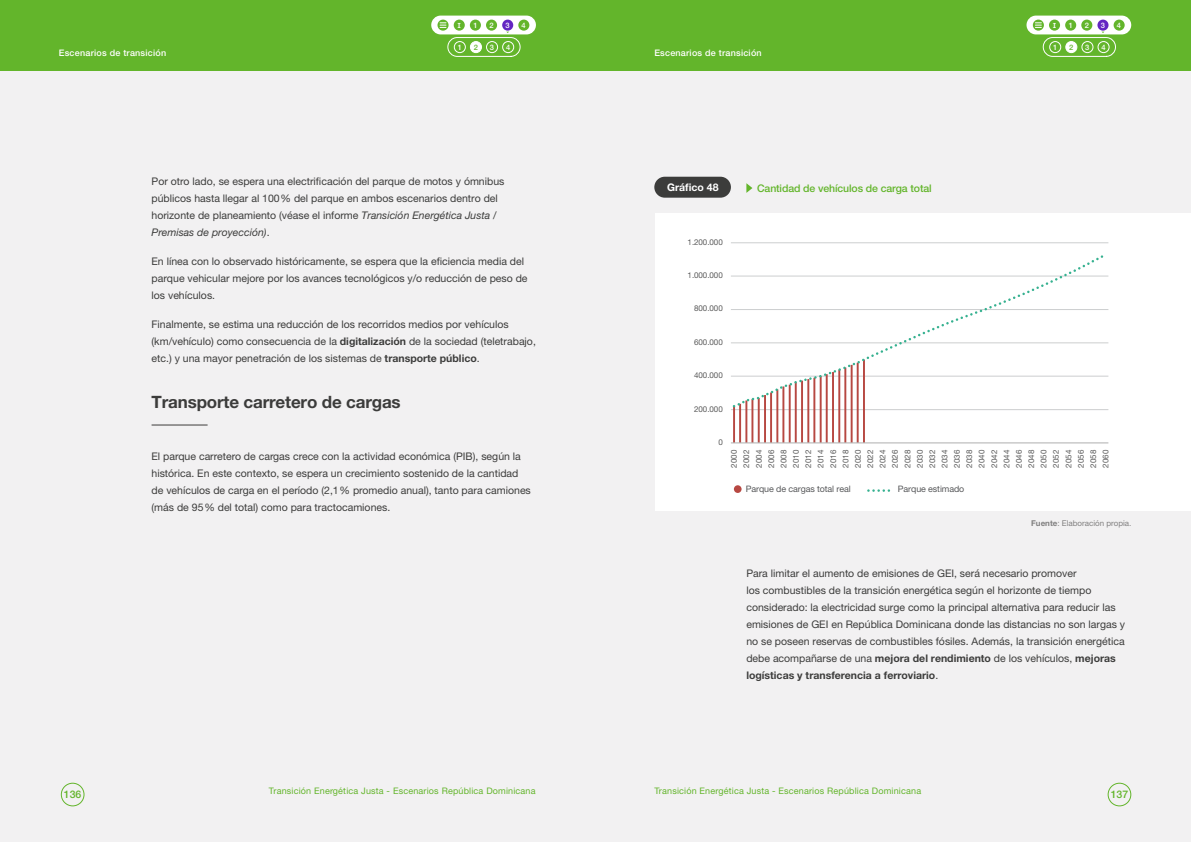
<style>
.page{position:relative;width:1191px;height:842px;background:#fff}
.page>*{position:absolute;margin:0;border:0;box-sizing:border-box;transform-origin:0 0}
.t1{font:700 17px "Helvetica Neue LT Pro";letter-spacing:-.01em;color:#3c3c3b}
.t2{font:10.5px/17px "Helvetica Neue LT Pro";color:#3c3c3b}
.t3{font:10.5px/17px "Helvetica Neue LT Std";color:#3c3c3b}
.t4{font:500 10.5px "Helvetica Neue LT Pro";letter-spacing:-.01em;color:#63b52b}
.t5{font:700 10.5px "Helvetica Neue LT Pro";color:#fff}
.t6{font:500 10.5px "Helvetica Neue LT Std";color:#63b52b}
.t7{font:9px "Helvetica Neue LT Std";letter-spacing:.02em;color:#63b52b}
.t8{font:500 9px "Helvetica Neue LT Pro";letter-spacing:.025em;color:#fff}
.t9{font:8.9px "Helvetica Neue LT Pro";letter-spacing:-.01em;color:#58595b}
.t10{font:8px/12.4px "Helvetica Neue LT Pro";letter-spacing:-.005em;color:#595959;text-align:justify}
.t11{font:8px "Helvetica Neue LT Std";color:#818080}
.t12{font:500 7.5px "Helvetica Neue LT Pro";color:#fff}
.t13{font:500 7.5px "Helvetica Neue LT Pro";color:#63b52b}
.t14{font:700 7px "Andika New Basic";color:#fff}
.s1{font-style:italic}
.s2{font-weight:700}
.s3{font-family:"Helvetica Neue LT Pro";font-weight:700}
</style>
<div class="page">
<div style="left:0;top:0;width:595px;height:842px;background:#f2f1f2"></div>
<div style="left:0;top:0;width:595px;height:71px;background:#63b52b"></div>
<div style="left:595px;top:0;width:596px;height:842px;background:#f2f1f2"></div>
<div style="left:595px;top:0;width:596px;height:71px;background:#63b52b"></div>
<div style="left:1107px;top:783px;width:24px;height:23px;border:1px solid #63b52b;border-radius:50%"></div>
<div style="left:61px;top:783px;width:23px;height:23px;border:1px solid #63b52b;border-radius:50%"></div>
<div style="left:1026px;top:16px;width:105px;height:18px;background:#fff;border-radius:9px"></div>
<div style="left:1065px;top:20px;width:11px;height:11px;background:#63b52b;border-radius:50%"></div>
<div style="left:1113px;top:20px;width:11px;height:11px;background:#63b52b;border-radius:50%"></div>
<div style="left:1097px;top:20px;width:11px;height:11px;background:#6326c2;border-radius:50%"></div>
<div style="left:1081px;top:20px;width:11px;height:11px;background:#63b52b;border-radius:50%"></div>
<div style="left:1049px;top:20px;width:11px;height:11px;background:#63b52b;border-radius:50%"></div>
<div style="left:431px;top:16px;width:105px;height:18px;background:#fff;border-radius:9px"></div>
<div style="left:470px;top:20px;width:11px;height:11px;background:#63b52b;border-radius:50%"></div>
<div style="left:518px;top:20px;width:11px;height:11px;background:#63b52b;border-radius:50%"></div>
<div style="left:502px;top:20px;width:11px;height:11px;background:#6326c2;border-radius:50%"></div>
<div style="left:486px;top:20px;width:11px;height:11px;background:#63b52b;border-radius:50%"></div>
<div style="left:454px;top:20px;width:11px;height:11px;background:#63b52b;border-radius:50%"></div>
<svg style="left:437px;top:20px;width:11px;height:11px"></svg>
<svg style="left:440px;top:23px;width:6px;height:5px"></svg>
<svg style="left:1032px;top:20px;width:12px;height:11px"></svg>
<svg style="left:1035px;top:23px;width:6px;height:5px"></svg>
<hr style="left:152px;top:425px;width:56px;height:1px;background:#3c3c3b">
<div style="left:447px;top:37px;width:73px;height:20px;border:1px solid #fff;border-radius:9px"></div>
<div style="left:470px;top:41px;width:12px;height:12px;background:#fff;border:1px solid #fff;border-radius:50%"></div>
<div style="left:502px;top:41px;width:12px;height:12px;background:#63b52b;border:1px solid #fff;border-radius:50%"></div>
<div style="left:486px;top:41px;width:12px;height:12px;background:#63b52b;border:1px solid #fff;border-radius:50%"></div>
<div style="left:454px;top:41px;width:11px;height:12px;border:1px solid #fff;border-radius:50%"></div>
<div style="left:655px;top:213px;width:536px;height:298px;background:#fff"></div>
<div style="left:654px;top:177px;width:77px;height:21px;background:#3c3c3b;border-radius:10px"></div>
<svg style="left:746px;top:183px;width:6px;height:10px"></svg>
<div style="left:1043px;top:37px;width:72px;height:20px;border:1px solid #fff;border-radius:9px"></div>
<div style="left:1065px;top:41px;width:12px;height:12px;background:#fff;border:1px solid #fff;border-radius:50%"></div>
<div style="left:1097px;top:41px;width:12px;height:12px;background:#63b52b;border:1px solid #fff;border-radius:50%"></div>
<div style="left:1081px;top:41px;width:12px;height:12px;background:#63b52b;border:1px solid #fff;border-radius:50%"></div>
<div style="left:1049px;top:41px;width:12px;height:12px;border:1px solid #fff;border-radius:50%"></div>
<div style="left:734px;top:485px;width:7px;height:8px;background:#b74842;border-radius:50%"></div>
<svg style="left:868px;top:489px;width:23px;height:3px"></svg>
<hr style="left:731px;top:409px;width:377px;height:1px;background:#cccecf">
<hr style="left:731px;top:243px;width:377px;height:1px;background:#cccecf">
<hr style="left:733px;top:406px;width:2px;height:37px;background:#b74842">
<hr style="left:739px;top:404px;width:2px;height:39px;background:#b74842">
<hr style="left:745px;top:400px;width:2px;height:43px;background:#b74842">
<hr style="left:751px;top:399px;width:2px;height:44px;background:#b74842">
<hr style="left:757px;top:398px;width:2px;height:45px;background:#b74842">
<hr style="left:764px;top:395px;width:2px;height:48px;background:#b74842">
<hr style="left:770px;top:392px;width:2px;height:51px;background:#b74842">
<hr style="left:776px;top:389px;width:2px;height:54px;background:#b74842">
<hr style="left:782px;top:386px;width:2px;height:57px;background:#b74842">
<hr style="left:788px;top:385px;width:2px;height:58px;background:#b74842">
<hr style="left:794px;top:382px;width:2px;height:61px;background:#b74842">
<hr style="left:801px;top:381px;width:2px;height:62px;background:#b74842">
<hr style="left:807px;top:379px;width:2px;height:64px;background:#b74842">
<hr style="left:813px;top:378px;width:2px;height:65px;background:#b74842">
<hr style="left:819px;top:376px;width:2px;height:67px;background:#b74842">
<hr style="left:825px;top:374px;width:2px;height:69px;background:#b74842">
<hr style="left:832px;top:372px;width:2px;height:71px;background:#b74842">
<hr style="left:838px;top:370px;width:2px;height:73px;background:#b74842">
<hr style="left:844px;top:368px;width:2px;height:75px;background:#b74842">
<hr style="left:850px;top:365px;width:2px;height:78px;background:#b74842">
<hr style="left:856px;top:363px;width:2px;height:80px;background:#b74842">
<hr style="left:863px;top:360px;width:2px;height:83px;background:#b74842">
<hr style="left:731px;top:442px;width:377px;height:1px;background:#b7b7b7">
<svg style="left:731px;top:255px;width:377px;height:154px"></svg>
<p class="t14" style="left:457px;top:19px;width:5px">I</p>
<p class="t12" style="left:473px;top:21px;width:6px">1</p>
<p class="t12" style="left:489px;top:21px;width:6px">2</p>
<p class="t12" style="left:505px;top:21px;width:6px">3</p>
<p class="t12" style="left:521px;top:21px;width:6px">4</p>
<p class="t14" style="left:1052px;top:19px;width:5px">I</p>
<p class="t12" style="left:1068px;top:21px;width:6px">1</p>
<p class="t12" style="left:1084px;top:21px;width:6px">2</p>
<p class="t12" style="left:1101px;top:21px;width:6px">3</p>
<p class="t12" style="left:1117px;top:21px;width:6px">4</p>
<p class="t12" style="left:458px;top:43px;width:6px">1</p>
<p class="t13" style="left:474px;top:43px;width:6px">2</p>
<p class="t12" style="left:490px;top:43px;width:6px">3</p>
<p class="t12" style="left:506px;top:43px;width:6px">4</p>
<p class="t8" style="left:59px;top:47px;width:109px">Escenarios de transición</p>
<p class="t8" style="left:654px;top:47px;width:109px">Escenarios de transición</p>
<p class="t2" style="left:152px;top:172px;width:354px">Por otro lado, se espera una electrificación del parque de motos y ómnibus públicos hasta llegar al 100 % del parque en ambos escenarios dentro del horizonte de planeamiento (véase el informe <span class="s1">Transición Energética Justa / Premisas de proyección)</span>.</p>
<p class="t2" style="left:152px;top:252px;width:377px">En línea con lo observado históricamente, se espera que la eficiencia media del parque vehicular mejore por los avances tecnológicos y/o reducción de peso de los vehículos.</p>
<p class="t2" style="left:152px;top:315px;width:386px">Finalmente, se estima una reducción de los recorridos medios por vehículos (km/vehículo) como consecuencia de la <span class="s2">digitalización</span> de la sociedad (teletrabajo, etc.) y una mayor penetración de los sistemas de <span class="s2">transporte público</span>.</p>
<h1 class="t1" style="left:152px;top:392px;width:251px">Transporte carretero de cargas</h1>
<p class="t5" style="left:667px;top:180px;width:53px">Gráfico 48</p>
<p class="t4" style="left:757px;top:182px;width:176px">Cantidad de vehículos de carga total</p>
<p class="t10" style="left:687px;top:236px;width:37px">1.200.000</p>
<p class="t10" style="left:687px;top:269px;width:37px">1.000.000</p>
<p class="t10" style="left:694px;top:302px;width:30px">800.000</p>
<p class="t10" style="left:694px;top:336px;width:30px">600.000</p>
<p class="t10" style="left:694px;top:369px;width:30px">400.000</p>
<p class="t10" style="left:694px;top:402px;width:30px">200.000</p>
<p class="t10" style="left:718px;top:436px;width:6px">0</p>
<p class="t12" style="left:1053px;top:43px;width:6px">1</p>
<p class="t13" style="left:1069px;top:43px;width:6px">2</p>
<p class="t12" style="left:1085px;top:43px;width:6px">3</p>
<p class="t12" style="left:1101px;top:43px;width:6px">4</p>
<p class="t3" style="left:152px;top:448px;width:381px">El parque carretero de cargas crece con la actividad económica (PIB), según la histórica. En este contexto, se espera un crecimiento sostenido de la cantidad de vehículos de carga en el período (2,1 % promedio anual), tanto para camiones (más de 95 % del total) como para tractocamiones.</p>
<p class="t10" style="left:728px;top:468px;width:19px;rotate:-90deg">2000<br>2002<br>2004<br>2006<br>2008<br>2010<br>2012<br>2014<br>2016<br>2018<br>2020<br>2022<br>2024<br>2026<br>2028<br>2030<br>2032<br>2034<br>2036<br>2038<br>2040<br>2042<br>2044<br>2046<br>2048<br>2050<br>2052<br>2054<br>2056<br>2058<br>2060</p>
<p class="t9" style="left:746px;top:483px;width:106px">Parque de cargas total real</p>
<p class="t9" style="left:898px;top:484px;width:68px">Parque estimado</p>
<p class="t11" style="left:1031px;top:518px;width:102px"><span class="s3">Fuente</span>: Elaboración propia.</p>
<p class="t2" style="left:746px;top:565px;width:380px">Para limitar el aumento de emisiones de GEI, será necesario promover<br>los combustibles de la transición energética según el horizonte de tiempo considerado: la electricidad surge como la principal alternativa para reducir las emisiones de GEI en República Dominicana donde las distancias no son largas y no se poseen reservas de combustibles fósiles. Además, la transición energética debe acompañarse de una <span class="s2">mejora del rendimiento</span> de los vehículos, <span class="s2">mejoras logísticas y transferencia a ferroviario</span>.</p>
<p class="t7" style="left:269px;top:786px;width:268px">Transición Energética Justa - Escenarios República Dominicana</p>
<p class="t7" style="left:654px;top:786px;width:268px">Transición Energética Justa - Escenarios República Dominicana</p>
<p class="t6" style="left:64px;top:788px;width:19px">136</p>
<p class="t6" style="left:1110px;top:788px;width:19px">137</p>
</div>
